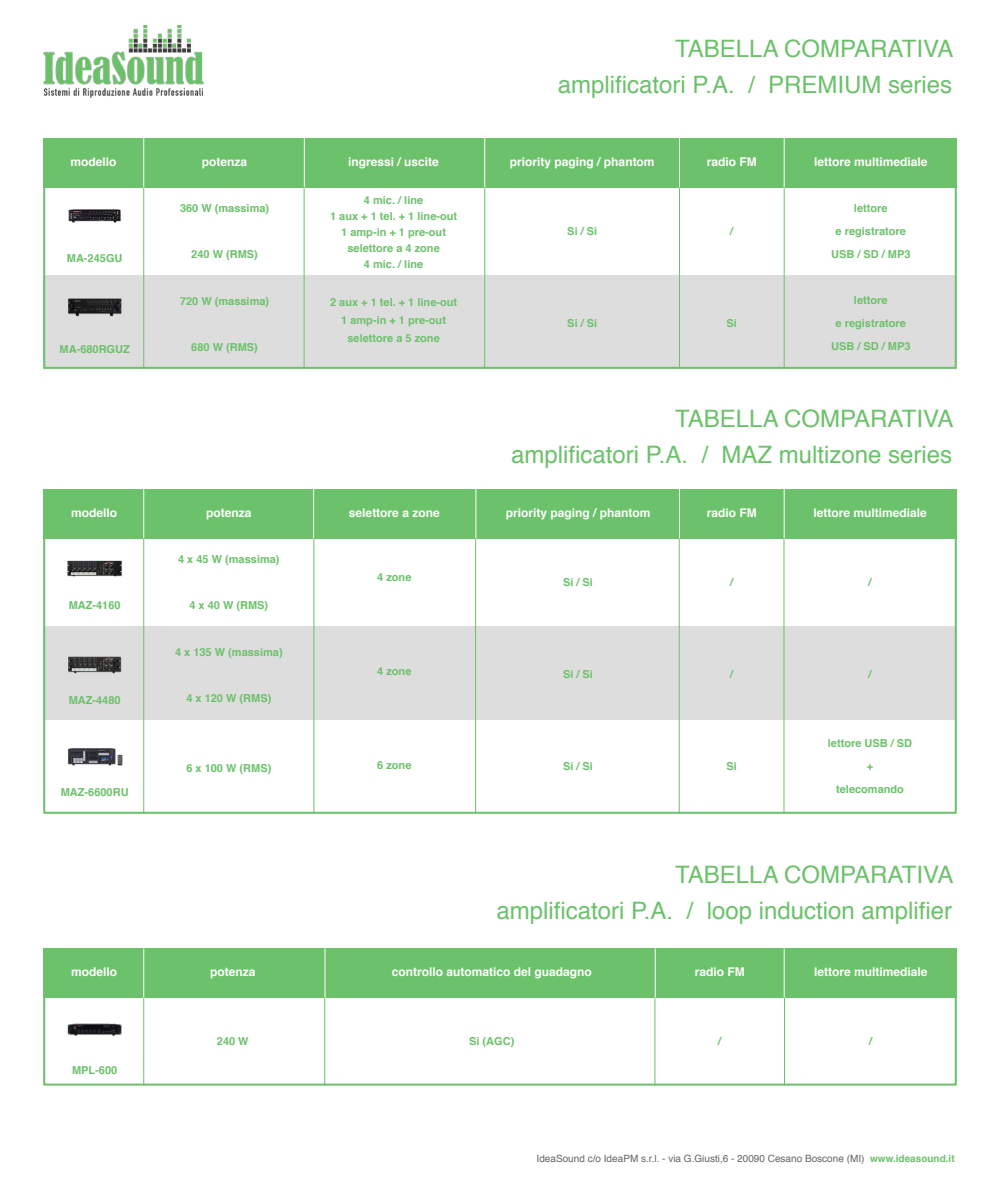
<style>
.page{position:relative;width:1000px;height:1200px;background:#fff}
.page>*{position:absolute;margin:0;border:0;box-sizing:border-box;transform-origin:0 0}
.t1{font:24px/36px "Helvetica";color:#6cc16b;text-align:right}
.t2{font:700 12px "Helvetica";color:#fff}
.t3{font:700 11px/23px "Helvetica";color:#6cc16b;text-align:center}
.t4{font:10px "Helvetica";color:#646464}
.s1{font-weight:700;color:#6cc16b}
</style>
<div class="page">
<img style="left:43px;top:25px;width:160px;height:73px">
<div style="left:43px;top:138px;width:914px;height:50px;background:#6cc16b"></div>
<div style="left:43px;top:275px;width:914px;height:94px;background:#ddd"></div>
<hr style="left:143px;top:180px;width:1px;height:189px;background:#6cc16b">
<hr style="left:304px;top:180px;width:1px;height:189px;background:#6cc16b">
<hr style="left:484px;top:180px;width:1px;height:189px;background:#6cc16b">
<hr style="left:679px;top:180px;width:1px;height:189px;background:#6cc16b">
<hr style="left:784px;top:180px;width:1px;height:189px;background:#6cc16b">
<div style="left:43px;top:138px;width:914px;height:231px;border:2px solid #6cc16b"></div>
<img style="left:68px;top:209px;width:53px;height:14px">
<img style="left:68px;top:298px;width:54px;height:19px">
<div style="left:43px;top:489px;width:914px;height:50px;background:#6cc16b"></div>
<div style="left:43px;top:626px;width:914px;height:94px;background:#ddd"></div>
<hr style="left:143px;top:531px;width:1px;height:283px;background:#6cc16b">
<hr style="left:313px;top:531px;width:1px;height:283px;background:#6cc16b">
<hr style="left:475px;top:531px;width:1px;height:283px;background:#6cc16b">
<hr style="left:679px;top:531px;width:1px;height:283px;background:#6cc16b">
<hr style="left:783px;top:531px;width:1px;height:283px;background:#6cc16b">
<div style="left:43px;top:489px;width:914px;height:325px;border:2px solid #6cc16b"></div>
<img style="left:68px;top:656px;width:54px;height:18px">
<img style="left:67px;top:560px;width:55px;height:17px">
<img style="left:68px;top:748px;width:55px;height:18px">
<div style="left:43px;top:948px;width:914px;height:50px;background:#6cc16b"></div>
<hr style="left:143px;top:991px;width:1px;height:95px;background:#6cc16b">
<hr style="left:324px;top:991px;width:1px;height:95px;background:#6cc16b">
<hr style="left:654px;top:991px;width:1px;height:95px;background:#6cc16b">
<hr style="left:784px;top:991px;width:1px;height:95px;background:#6cc16b">
<div style="left:43px;top:948px;width:914px;height:138px;border:2px solid #6cc16b"></div>
<img style="left:67px;top:1023px;width:55px;height:14px">
<hr style="left:143px;top:138px;width:1px;height:49px;background:#fff">
<hr style="left:304px;top:138px;width:1px;height:49px;background:#fff">
<hr style="left:484px;top:138px;width:1px;height:49px;background:#fff">
<hr style="left:679px;top:138px;width:1px;height:49px;background:#fff">
<hr style="left:784px;top:138px;width:1px;height:49px;background:#fff">
<hr style="left:143px;top:489px;width:1px;height:49px;background:#fff">
<hr style="left:313px;top:489px;width:1px;height:49px;background:#fff">
<hr style="left:475px;top:489px;width:1px;height:49px;background:#fff">
<hr style="left:679px;top:489px;width:1px;height:49px;background:#fff">
<hr style="left:784px;top:489px;width:1px;height:49px;background:#fff">
<hr style="left:143px;top:948px;width:1px;height:50px;background:#fff">
<hr style="left:325px;top:948px;width:1px;height:50px;background:#fff">
<hr style="left:655px;top:948px;width:1px;height:50px;background:#fff">
<hr style="left:784px;top:948px;width:1px;height:50px;background:#fff">
<p class="t2" style="left:70px;top:152px;width:48px">modello</p>
<p class="t3" style="left:67px;top:247px;width:57px">MA-245GU</p>
<p class="t3" style="left:60px;top:338px;width:72px">MA-680RGUZ</p>
<p class="t2" style="left:202px;top:152px;width:47px">potenza</p>
<p class="t3" style="left:180px;top:197px;width:91px">360 W (massima)</p>
<p class="t3" style="left:191px;top:243px;width:68px">240 W (RMS)</p>
<p class="t3" style="left:180px;top:289px;width:91px">720 W (massima)</p>
<p class="t3" style="left:191px;top:336px;width:68px">680 W (RMS)</p>
<p class="t2" style="left:71px;top:503px;width:48px">modello</p>
<p class="t3" style="left:69px;top:594px;width:53px">MAZ-4160</p>
<p class="t3" style="left:69px;top:689px;width:53px">MAZ-4480</p>
<p class="t3" style="left:61px;top:781px;width:69px">MAZ-6600RU</p>
<p class="t2" style="left:206px;top:503px;width:47px">potenza</p>
<p class="t3" style="left:178px;top:548px;width:103px">4 x 45 W (massima)</p>
<p class="t3" style="left:189px;top:594px;width:80px">4 x 40 W (RMS)</p>
<p class="t3" style="left:175px;top:641px;width:109px">4 x 135 W (massima)</p>
<p class="t3" style="left:186px;top:687px;width:86px">4 x 120 W (RMS)</p>
<p class="t3" style="left:186px;top:757px;width:86px">6 x 100 W (RMS)</p>
<p class="t2" style="left:71px;top:962px;width:48px">modello</p>
<p class="t3" style="left:72px;top:1059px;width:47px">MPL-600</p>
<p class="t2" style="left:210px;top:962px;width:47px">potenza</p>
<p class="t3" style="left:217px;top:1030px;width:33px">240 W</p>
<h1 class="t1" style="left:558px;top:31px;width:397px">TABELLA COMPARATIVA amplificatori P.A. / PREMIUM series</h1>
<p class="t2" style="left:348px;top:152px;width:92px">ingressi / uscite</p>
<p class="t3" style="left:330px;top:192px;width:129px;line-height:16px">4 mic. / line<br>1 aux + 1 tel. + 1 line-out<br>1 amp-in + 1 pre-out selettore a 4 zone<br>4 mic. / line</p>
<p class="t3" style="left:330px;top:294px;width:129px;line-height:18px">2 aux + 1 tel. + 1 line-out<br>1 amp-in + 1 pre-out selettore a 5 zone</p>
<p class="t2" style="left:510px;top:152px;width:146px">priority paging / phantom</p>
<p class="t2" style="left:707px;top:152px;width:52px">radio FM</p>
<p class="t3" style="left:567px;top:220px;width:31px">Si / Si</p>
<p class="t3" style="left:730px;top:219px;width:5px">/</p>
<p class="t3" style="left:567px;top:312px;width:31px">Si / Si</p>
<p class="t3" style="left:727px;top:311px;width:12px">Si</p>
<p class="t2" style="left:814px;top:152px;width:115px">lettore multimediale</p>
<p class="t3" style="left:831px;top:196px;width:81px">lettore<br>e registratore<br>USB / SD / MP3</p>
<p class="t3" style="left:831px;top:288px;width:81px">lettore<br>e registratore<br>USB / SD / MP3</p>
<h1 class="t1" style="left:511px;top:402px;width:444px">TABELLA COMPARATIVA<br>amplificatori P.A. / MAZ multizone series</h1>
<p class="t2" style="left:349px;top:503px;width:92px">selettore a zone</p>
<p class="t2" style="left:506px;top:503px;width:146px">priority paging / phantom</p>
<p class="t2" style="left:707px;top:503px;width:52px">radio FM</p>
<p class="t2" style="left:813px;top:503px;width:115px">lettore multimediale</p>
<p class="t3" style="left:377px;top:566px;width:36px">4 zone</p>
<p class="t3" style="left:563px;top:571px;width:31px">Si / Si</p>
<p class="t3" style="left:730px;top:571px;width:5px">/</p>
<p class="t3" style="left:869px;top:571px;width:5px">/</p>
<p class="t3" style="left:377px;top:660px;width:36px">4 zone</p>
<p class="t3" style="left:563px;top:663px;width:31px">Si / Si</p>
<p class="t3" style="left:730px;top:663px;width:5px">/</p>
<p class="t3" style="left:869px;top:663px;width:5px">/</p>
<p class="t3" style="left:377px;top:754px;width:36px">6 zone</p>
<p class="t3" style="left:563px;top:755px;width:31px">Si / Si</p>
<p class="t3" style="left:727px;top:755px;width:12px">Si</p>
<p class="t3" style="left:828px;top:732px;width:86px">lettore USB / SD +<br>telecomando</p>
<h1 class="t1" style="left:496px;top:858px;width:459px">TABELLA COMPARATIVA<br>amplificatori P.A. / loop induction amplifier</h1>
<p class="t2" style="left:392px;top:962px;width:202px">controllo automatico del guadagno</p>
<p class="t3" style="left:469px;top:1030px;width:47px">Si (AGC)</p>
<p class="t2" style="left:695px;top:962px;width:52px">radio FM</p>
<p class="t3" style="left:718px;top:1030px;width:5px">/</p>
<p class="t2" style="left:814px;top:962px;width:115px">lettore multimediale</p>
<p class="t3" style="left:869px;top:1030px;width:5px">/</p>
<p class="t4" style="left:537px;top:1150px;width:420px">IdeaSound c/o IdeaPM s.r.l. - via G.Giusti,6 - 20090 Cesano Boscone (MI) <span class="s1">www.ideasound.it</span></p>
</div>
